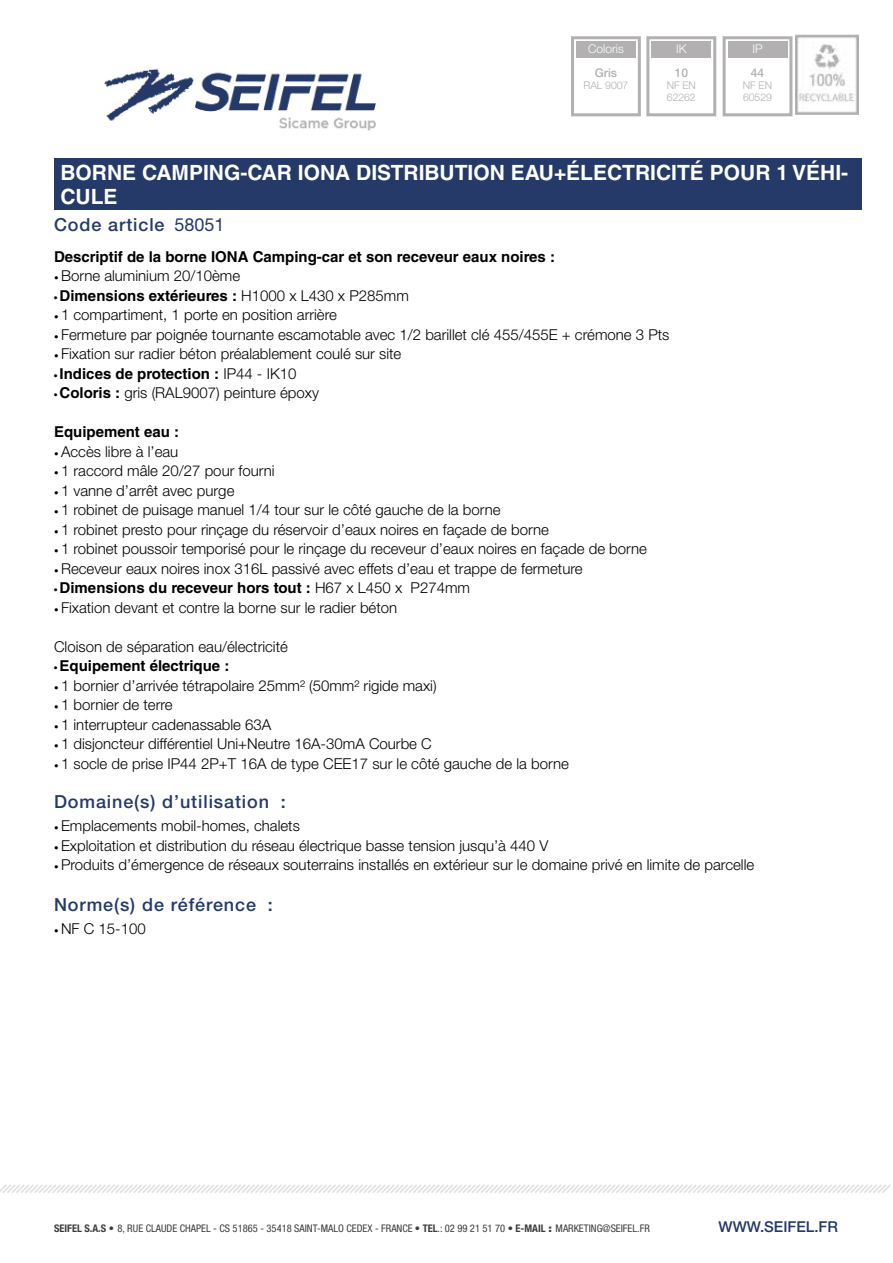
<style>
.page{position:relative;width:893px;height:1263px;background:#fff}
.page>*{position:absolute;margin:0;border:0;box-sizing:border-box;transform-origin:0 0}
.t1{font:700 21px/24px "Helvetica LT Std";color:#fff}
.t2{font:500 18px "Helvetica Neue LT Std";letter-spacing:.05em;color:#253a68}
.t3{font:18px "Helvetica Neue LT Std";color:#253a68}
.t4{font:300 15px "Helvetica Neue LT Std";color:#000}
.t5{font:700 15px "Helvetica LT Std";color:#000}
.t6{font:500 15px "Helvetica Neue LT Std";color:#253a68}
.t7{font:300 12px "Helvetica Neue LT Std";color:#fff}
.t8{font:500 12px "Helvetica Neue LT Std";color:#b2b0b0}
.t9{font:condensed 10.5px "Helvetica Neue LT Std";color:#3c3c3b}
.t10{font:300 10.5px/12px "Helvetica Neue LT Std";letter-spacing:-.01em;color:#b2b0b0}
.s1{font-size:9px}
.s2{font-family:"Helvetica Neue LT Std";font-weight:300}
.s3{font-family:"Helvetica LT Std";font-weight:700;font-size:9px}
.s4{font-family:"Helvetica LT Std";font-weight:700}
.s5{font-weight:700}
.s6{font-weight:900;font-stretch:normal}
</style>
<div class="page">
<img style="left:104px;top:68px;width:272px;height:63px">
<svg style="left:0;top:1184px;width:891px;height:9px"></svg>
<div style="left:54px;top:158px;width:807px;height:52px;background:#253a68"></div>
<img style="left:796px;top:35px;width:63px;height:80px">
<div style="left:576px;top:41px;width:60px;height:17px;background:#b2b0b0"></div>
<div style="left:571px;top:36px;width:70px;height:80px;border:3px solid #b2b0b0"></div>
<div style="left:652px;top:41px;width:59px;height:17px;background:#b2b0b0"></div>
<div style="left:646px;top:36px;width:70px;height:80px;border:3px solid #b2b0b0"></div>
<div style="left:728px;top:41px;width:59px;height:17px;background:#b2b0b0"></div>
<div style="left:723px;top:36px;width:69px;height:80px;border:3px solid #b2b0b0"></div>
<p class="t7" style="left:588px;top:41px;width:37px">Coloris</p>
<p class="t8" style="left:595px;top:66px;width:24px">Gris</p>
<p class="t10" style="left:583px;top:79px;width:46px">RAL 9007</p>
<p class="t7" style="left:676px;top:41px;width:12px">IK</p>
<p class="t8" style="left:675px;top:66px;width:15px">10</p>
<p class="t10" style="left:667px;top:79px;width:31px">NF EN<br>62262</p>
<p class="t7" style="left:752px;top:41px;width:12px">IP</p>
<p class="t8" style="left:751px;top:66px;width:15px">44</p>
<p class="t10" style="left:743px;top:79px;width:31px">NF EN<br>60529</p>
<h1 class="t1" style="left:60px;top:160px;width:789px">BORNE CAMPING-CAR IONA DISTRIBUTION EAU+ÉLECTRICITÉ POUR 1 VÉHI-<br>CULE</h1>
<p class="t3" style="left:174px;top:214px;width:52px">58051</p>
<p class="t2" style="left:54px;top:214px;width:112px">Code article</p>
<p class="t5" style="left:54px;top:247px;width:503px">Descriptif de la borne IONA Camping-car et son receveur eaux noires :</p>
<p class="t4" style="left:54px;top:267px;width:188px"><span class="s1">•</span> Borne aluminium 20/10ème</p>
<p class="t5" style="left:54px;top:286px;width:356px"><span class="s1">•</span> Dimensions extérieures : <span class="s2">H1000 x L430 x P285mm</span></p>
<p class="t4" style="left:54px;top:306px;width:284px"><span class="s1">•</span> 1 compartiment, 1 porte en position arrière</p>
<p class="t4" style="left:54px;top:325px;width:617px"><span class="s1">•</span> Fermeture par poignée tournante escamotable avec 1/2 barillet clé 455/455E + crémone 3 Pts</p>
<p class="t4" style="left:54px;top:345px;width:349px"><span class="s1">•</span> Fixation sur radier béton préalablement coulé sur site</p>
<p class="t5" style="left:54px;top:364px;width:244px"><span class="s1">•</span> Indices de protection : <span class="s2">IP44 - IK10</span></p>
<p class="t4" style="left:54px;top:384px;width:266px"><span class="s3">•</span> <span class="s4">Coloris :</span> gris (RAL9007) peinture époxy</p>
<p class="t5" style="left:54px;top:423px;width:127px">Equipement eau :</p>
<p class="t4" style="left:54px;top:442px;width:126px"><span class="s1">•</span> Accès libre à l’eau</p>
<p class="t4" style="left:54px;top:462px;width:222px"><span class="s1">•</span> 1 raccord mâle 20/27 pour fourni</p>
<p class="t4" style="left:54px;top:481px;width:182px"><span class="s1">•</span> 1 vanne d’arrêt avec purge</p>
<p class="t4" style="left:54px;top:501px;width:448px"><span class="s1">•</span> 1 robinet de puisage manuel 1/4 tour sur le côté gauche de la borne</p>
<p class="t4" style="left:54px;top:520px;width:496px"><span class="s1">•</span> 1 robinet presto pour rinçage du réservoir d’eaux noires en façade de borne</p>
<p class="t4" style="left:54px;top:540px;width:595px"><span class="s1">•</span> 1 robinet poussoir temporisé pour le rinçage du receveur d’eaux noires en façade de borne</p>
<p class="t4" style="left:54px;top:559px;width:530px"><span class="s1">•</span> Receveur eaux noires inox 316L passivé avec effets d’eau et trappe de fermeture</p>
<p class="t5" style="left:54px;top:579px;width:418px"><span class="s1">•</span> Dimensions du receveur hors tout : <span class="s2">H67 x L450 x P274mm</span></p>
<p class="t4" style="left:54px;top:598px;width:345px"><span class="s1">•</span> Fixation devant et contre la borne sur le radier béton</p>
<p class="t4" style="left:54px;top:637px;width:235px">Cloison de séparation eau/électricité</p>
<p class="t5" style="left:54px;top:657px;width:177px"><span class="s1">•</span> Equipement électrique :</p>
<p class="t4" style="left:54px;top:676px;width:384px"><span class="s1">•</span> 1 bornier d’arrivée tétrapolaire 25mm² (50mm² rigide maxi)</p>
<p class="t4" style="left:54px;top:696px;width:120px"><span class="s1">•</span> 1 bornier de terre</p>
<p class="t4" style="left:54px;top:715px;width:219px"><span class="s1">•</span> 1 interrupteur cadenassable 63A</p>
<p class="t4" style="left:54px;top:735px;width:379px"><span class="s1">•</span> 1 disjoncteur différentiel Uni+Neutre 16A-30mA Courbe C</p>
<p class="t4" style="left:54px;top:754px;width:516px"><span class="s1">•</span> 1 socle de prise IP44 2P+T 16A de type CEE17 sur le côté gauche de la borne</p>
<p class="t2" style="left:54px;top:791px;width:233px">Domaine(s) d’utilisation :</p>
<p class="t4" style="left:54px;top:816px;width:247px"><span class="s1">•</span> Emplacements mobil-homes, chalets</p>
<p class="t4" style="left:54px;top:836px;width:496px"><span class="s1">•</span> Exploitation et distribution du réseau électrique basse tension jusqu’à 440 V</p>
<p class="t4" style="left:54px;top:855px;width:702px"><span class="s1">•</span> Produits d’émergence de réseaux souterrains installés en extérieur sur le domaine privé en limite de parcelle</p>
<p class="t2" style="left:54px;top:893px;width:220px">Norme(s) de référence :</p>
<p class="t4" style="left:54px;top:919px;width:93px"><span class="s1">•</span> NF C 15-100</p>
<p class="t9" style="left:54px;top:1222px;width:597px"><span class="s5">SEIFEL S.A.S</span> <span class="s6">•</span> 8, RUE CLAUDE CHAPEL - CS 51865 - 35418 SAINT-MALO CEDEX - FRANCE • <span class="s5">TEL</span>.: 02 99 21 51 70 • <span class="s5">E-MAIL</span> <span class="s6">:</span> MARKETING@SEIFEL.FR</p>
<p class="t6" style="left:719px;top:1218px;width:121px">WWW.SEIFEL.FR</p>
</div>
